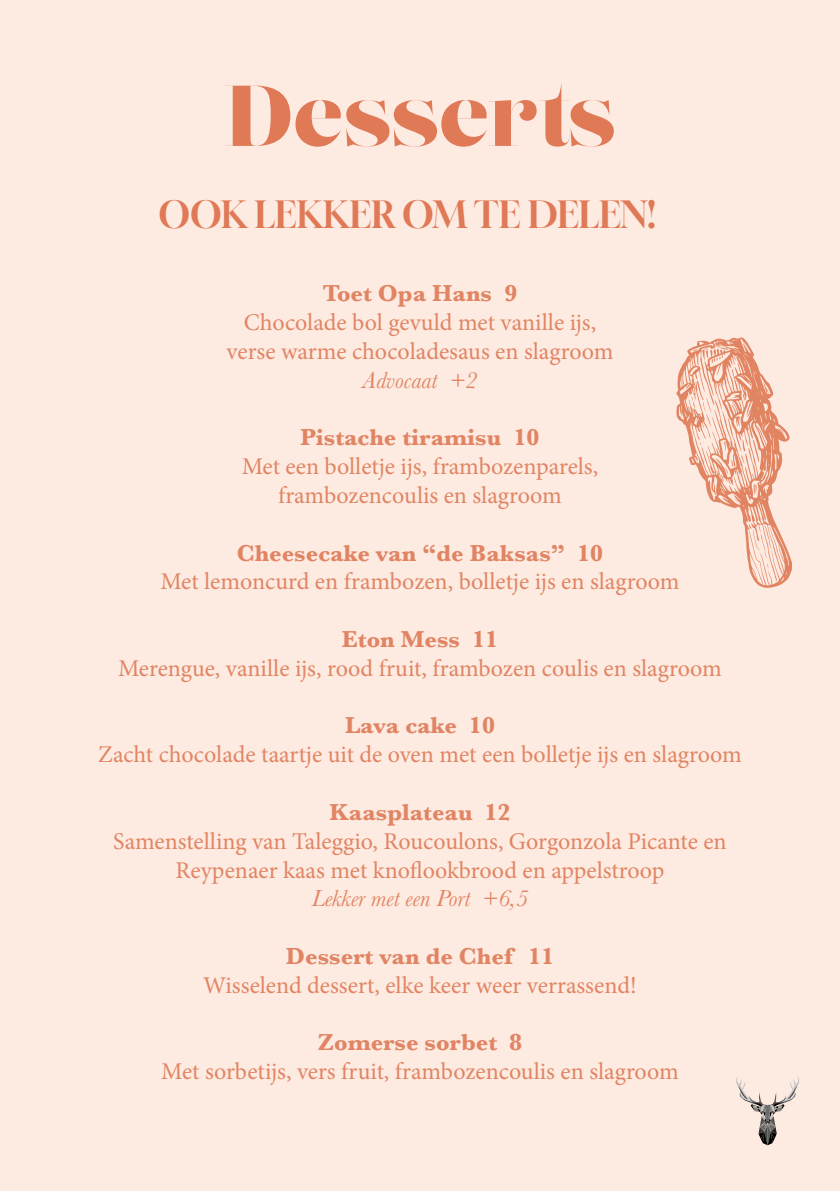
<style>
.page{position:relative;width:840px;height:1191px;background:#fff}
.page>*{position:absolute;margin:0;border:0;box-sizing:border-box;transform-origin:0 0}
.t1{font:86px "Lust Didone Fine";color:#e18463}
.t2{font:36px "Gloock";color:#e18463}
.t3{font:24px/28.8px "Minion Pro";color:#e18463;text-align:center}
.t4{font:700 24px "Baskerville";color:#e18463}
.t5{font:italic 24px "Baskerville";color:#e18463}
</style>
<div class="page">
<div style="left:0;top:0;width:839px;height:1191px;background:#fdeae0"></div>
<svg style="left:676px;top:337px;width:116px;height:251px"></svg>
<svg style="left:736px;top:1076px;width:62px;height:69px"></svg>
<h1 class="t1" style="left:224px;top:61px;width:392px">Desserts</h1>
<h2 class="t2" style="left:158px;top:192px;width:498px">OOK LEKKER OM TE DELEN!</h2>
<p class="t4" style="left:323px;top:277px;width:195px">Toet Opa Hans 9</p>
<p class="t3" style="left:226px;top:308px;width:388px">Chocolade bol gevuld met vanille ijs, verse warme chocoladesaus en slagroom</p>
<p class="t5" style="left:362px;top:364px;width:116px">Advocaat +2</p>
<p class="t4" style="left:300px;top:421px;width:240px">Pistache tiramisu 10</p>
<p class="t3" style="left:241px;top:452px;width:358px">Met een bolletje ijs, frambozenparels, frambozencoulis en slagroom</p>
<p class="t4" style="left:236px;top:536px;width:368px">Cheesecake van “de Baksas” 10</p>
<p class="t3" style="left:160px;top:567px;width:520px">Met lemoncurd en frambozen, bolletje ijs en slagroom</p>
<p class="t4" style="left:342px;top:622px;width:158px">Eton Mess 11</p>
<p class="t3" style="left:118px;top:654px;width:604px">Merengue, vanille ijs, rood fruit, frambozen coulis en slagroom</p>
<p class="t4" style="left:345px;top:709px;width:151px">Lava cake 10</p>
<p class="t3" style="left:98px;top:740px;width:645px">Zacht chocolade taartje uit de oven met een bolletje ijs en slagroom</p>
<p class="t4" style="left:329px;top:795px;width:182px">Kaasplateau 12</p>
<p class="t3" style="left:113px;top:826px;width:614px">Samenstelling van Taleggio, Roucoulons, Gorgonzola Picante en<br>Reypenaer kaas met knoflookbrood en appelstroop</p>
<p class="t5" style="left:312px;top:882px;width:217px">Lekker met een Port +6,5</p>
<p class="t4" style="left:286px;top:939px;width:269px">Dessert van de Chef 11</p>
<p class="t3" style="left:203px;top:970px;width:435px">Wisselend dessert, elke keer weer verrassend!</p>
<p class="t4" style="left:318px;top:1025px;width:206px">Zomerse sorbet 8</p>
<p class="t3" style="left:161px;top:1057px;width:518px">Met sorbetijs, vers fruit, frambozencoulis en slagroom</p>
</div>
